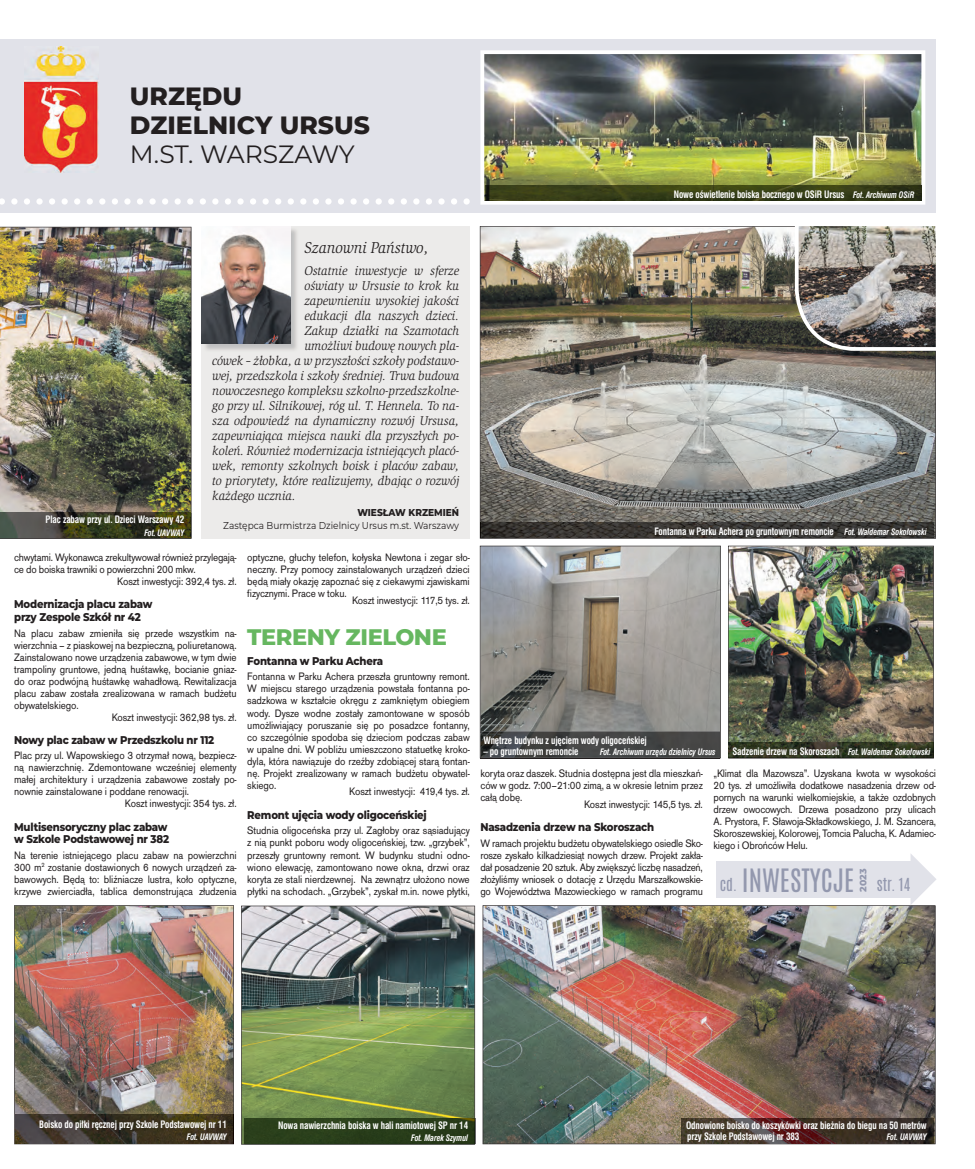
<style>
.page{position:relative;width:975px;height:1169px;background:#fff}
.page>*{position:absolute;margin:0;border:0;box-sizing:border-box;transform-origin:0 0}
.t1{font:26.88px "Antonio";color:#9398ae}
.t2{font:800 25px/28.8px "Montserrat";color:#231f20}
.t3{font:800 22.5px "Montserrat";letter-spacing:-.02em;color:#66b760}
.t4{font:italic 16.25px "Slimbach Itc TEE";color:#231f20;scale:.92 1}
.t5{font:15px "Antonio";color:#9398ae}
.t6{font:italic 13.12px "Slimbach Itc TEE";color:#231f20;scale:.92 1}
.t7{font:11.25px/12.1px "Accius TEE";letter-spacing:-.01em;color:#231f20;text-align:justify;scale:.9 1}
.t8{font:800 11.25px/12.6px "Montserrat";letter-spacing:-.02em;color:#231f20;scale:.9 1}
.t9{font:700 10px/11.2px "Swis 721 Cn EU";letter-spacing:-.01em;color:#fff;scale:.9 1}
.t10{font:10px/12.5px "Montserrat";color:#231f20;text-align:right;scale:.9 1}
.t11{font:800 9.38px "Montserrat";color:#9398ae}
.t12{font:italic 700 8.75px "Swis 721 Cn EU";letter-spacing:-.01em;color:#fff;scale:.9 1}
.s1{font-weight:400}
.s2{font-style:italic;font-size:8.75px}
.s3{font-weight:800}
.s4{font-family:"Montserrat";font-weight:800}
.s5{font-family:"Accius TEE";font-weight:400}
.s6{font-size:15px}
</style>
<div class="page">
<div style="left:0;top:39px;width:935px;height:174px;background:#e1e2e9"></div>
<div style="left:201px;top:227px;width:268px;height:312px;background:#ecebea"></div>
<img style="left:205px;top:227px;width:92px;height:123px">
<img style="left:201px;top:226px;width:89px;height:118px">
<img style="left:0;top:227px;width:191px;height:286px">
<img style="left:14px;top:905px;width:220px;height:239px">
<svg style="left:241px;top:906px;width:234px;height:238px;background:#798b68"></svg>
<img style="left:482px;top:905px;width:453px;height:239px">
<img style="left:480px;top:50px;width:445px;height:155px">
<img style="left:24px;top:46px;width:75px;height:126px">
<svg style="left:0;top:198px;width:469px;height:7px"></svg>
<img style="left:480px;top:226px;width:455px;height:313px">
<div style="left:716px;top:861px;width:197px;height:37px;background:#e1e2e9"></div>
<svg style="left:910px;top:854px;width:26px;height:51px"></svg>
<img style="left:16px;top:1115px;width:217px;height:28px">
<svg style="left:233px;top:1115px;width:1px;height:28px"></svg>
<div style="left:244px;top:1118px;width:232px;height:26px;background:#293e1a"></div>
<img style="left:681px;top:1118px;width:252px;height:25px">
<svg style="left:0;top:513px;width:191px;height:26px;background:#40412b"></svg>
<img style="left:481px;top:523px;width:452px;height:15px">
<svg style="left:480px;top:523px;width:1px;height:15px"></svg>
<svg style="left:480px;top:546px;width:240px;height:185px;background:#999692"></svg>
<img style="left:480px;top:731px;width:240px;height:27px">
<hr style="left:480px;top:758px;width:240px;height:1px;background:#231f20">
<img style="left:728px;top:546px;width:205px;height:212px">
<img style="left:485px;top:186px;width:436px;height:15px">
<img style="left:794px;top:226px;width:142px;height:125px">
<p class="t2" style="left:130px;top:81px;width:241px">URZĘDU<br>DZIELNICY URSUS<br><span class="s1">M.ST. WARSZAWY</span></p>
<p class="t9" style="left:673px;top:189px;width:269px">Nowe oświetlenie boiska bocznego w OSiR Ursus <span class="s2">Fot. Archiwum OSiR</span></p>
<p class="t4" style="left:304px;top:238px;width:137px">Szanowni Państwo,</p>
<p class="t6" style="left:304px;top:263px;width:170px">Ostatnie inwestycje w sferze</p>
<p class="t6" style="left:304px;top:278px;width:170px">oświaty w Ursusie to krok ku</p>
<p class="t6" style="left:304px;top:293px;width:170px">zapewnieniu wysokiej jakości</p>
<p class="t6" style="left:304px;top:308px;width:170px">edukacji dla naszych dzieci.</p>
<p class="t6" style="left:304px;top:323px;width:170px">Zakup działki na Szamotach</p>
<p class="t6" style="left:304px;top:338px;width:170px">umożliwi budowę nowych pla-</p>
<p class="t6" style="left:212px;top:353px;width:270px">cówek – żłobka, a w przyszłości szkoły podstawo-</p>
<p class="t6" style="left:212px;top:368px;width:270px">wej, przedszkola i szkoły średniej. Trwa budowa</p>
<p class="t6" style="left:212px;top:383px;width:270px">nowoczesnego kompleksu szkolno-przedszkolne-</p>
<p class="t6" style="left:212px;top:398px;width:270px">go przy ul. Silnikowej, róg ul. T. Hennela . To na-</p>
<p class="t6" style="left:212px;top:413px;width:270px">sza odpowiedź na dynamiczny rozwój Ursusa,</p>
<p class="t6" style="left:212px;top:428px;width:270px">zapewniająca miejsca nauki dla przyszłych po-</p>
<p class="t6" style="left:212px;top:443px;width:270px">koleń. Również modernizacja istniejących placó-</p>
<p class="t6" style="left:212px;top:458px;width:270px">wek, remonty szkolnych boisk i placów zabaw,</p>
<p class="t6" style="left:212px;top:473px;width:270px">to priorytety, które realizujemy, dbając o rozwój</p>
<p class="t6" style="left:212px;top:488px;width:92px">każdego ucznia.</p>
<p class="t10" style="left:223px;top:506px;width:264px"><span class="s3">WIESŁAW KRZEMIEŃ<br></span>Zastępca Burmistrza Dzielnicy Ursus m.st. Warszawy</p>
<p class="t9" style="left:46px;top:514px;width:156px">Plac zabaw przy ul. Dzieci Warszawy 42</p>
<p class="t12" style="left:144px;top:527px;width:46px">Fot. UAVWAY</p>
<p class="t9" style="left:654px;top:526px;width:304px">Fontanna w Parku Achera po gruntownym remoncie <span class="s2">Fot. Waldemar Sokołowski</span></p>
<p class="t7" style="left:14px;top:552px;width:249px">chwytami. Wykonawca zrekultywował również przylegają-</p>
<p class="t7" style="left:14px;top:564px;width:203px">ce do boiska trawniki o powierzchni 200 mkw.</p>
<p class="t7" style="left:117px;top:576px;width:134px">Koszt inwestycji: 392,4 tys. zł.</p>
<p class="t8" style="left:14px;top:598px;width:155px">Modernizacja placu zabaw przy Zespole Szkół nr 42</p>
<p class="t7" style="left:14px;top:627px;width:249px">Na placu zabaw zmieniła się przede wszystkim na-</p>
<p class="t7" style="left:14px;top:639px;width:249px">wierzchnia – z piaskowej na bezpieczną, poliuretanową.</p>
<p class="t7" style="left:14px;top:651px;width:249px">Zainstalowano nowe urządzenia zabawowe, w tym dwie</p>
<p class="t7" style="left:14px;top:663px;width:249px">trampoliny gruntowe, jedną huśtawkę, bocianie gniaz-</p>
<p class="t7" style="left:14px;top:675px;width:249px">do oraz podwójną huśtawkę wahadłową. Rewitalizacja</p>
<p class="t7" style="left:14px;top:687px;width:249px">placu zabaw została zrealizowana w ramach budżetu</p>
<p class="t7" style="left:14px;top:699px;width:73px">obywatelskiego.</p>
<p class="t7" style="left:112px;top:711px;width:140px">Koszt inwestycji: 362,98 tys. zł.</p>
<p class="t7" style="left:14px;top:732px;width:249px;line-height:15.5px"><span class="s4">Nowy plac zabaw w Przedszkolu nr 112<br></span>Plac przy ul. Wapowskiego 3 otrzymał nową, bezpiecz-</p>
<p class="t7" style="left:14px;top:762px;width:249px">ną nawierzchnię. Zdemontowane wcześniej elementy</p>
<p class="t7" style="left:14px;top:774px;width:249px">małej architektury i urządzenia zabawowe zostały po-</p>
<p class="t7" style="left:14px;top:786px;width:196px">nownie zainstalowane i poddane renowacji.</p>
<p class="t7" style="left:125px;top:798px;width:126px">Koszt inwestycji: 354 tys. zł.</p>
<p class="t8" style="left:14px;top:820px;width:174px">Multisensoryczny plac zabaw w Szkole Podstawowej nr 382</p>
<p class="t7" style="left:14px;top:849px;width:249px">Na terenie istniejącego placu zabaw na powierzchni 300 m<sup>2</sup> zostanie dostawionych 6 nowych urządzeń za&shy;bawowych. Będą to: bliźniacze lustra, koło optyczne, krzywe zwierciadła, tablica demonstrująca złudzenia</p>
<p class="t7" style="left:247px;top:552px;width:249px">optyczne, głuchy telefon, kołyska Newtona i zegar sło&shy;neczny. Przy pomocy zainstalowanych urządzeń dzieci będą miały okazję zapoznać się z ciekawymi zjawiskami fizycznymi. Prace w toku.</p>
<p class="t7" style="left:352px;top:594px;width:132px">Koszt inwestycji: 117,5 tys. zł.</p>
<p class="t3" style="left:247px;top:620px;width:201px">TERENY ZIELONE</p>
<p class="t7" style="left:247px;top:653px;width:249px;line-height:15.6px"><span class="s4">Fontanna w Parku Achera<br></span>Fontanna w Parku Achera przeszła gruntowny remont.</p>
<p class="t7" style="left:247px;top:683px;width:249px">W miejscu starego urządzenia powstała fontanna po&shy;sadzkowa w kształcie okręgu z zamkniętym obiegiem wody. Dysze wodne zostały zamontowane w sposób umożliwiający poruszanie się po posadzce fontanny, co szczególnie spodoba się dzieciom podczas zabaw w upalne dni. W pobliżu umieszczono statuetkę kroko&shy;dyla, która nawiązuje do rzeźby zdobiącej starą fontan&shy;nę. Projekt zrealizowany w ramach budżetu obywatel&shy;skiego.</p>
<p class="t8" style="left:247px;top:779px;width:249px;line-height:23.4px;text-indent:102px"><span class="s5">Koszt inwestycji: 419,4 tys. zł.<br></span>Remont ujęcia wody oligoceńskiej</p>
<p class="t7" style="left:247px;top:825px;width:249px">Studnia oligoceńska przy ul. Zagłoby oraz sąsiadujący z nią punkt poboru wody oligoceńskiej, tzw. „grzybek”, przeszły gruntowny remont. W budynku studni odno&shy;wiono elewację, zamontowano nowe okna, drzwi oraz koryta ze stali nierdzewnej. Na zewnątrz ułożono nowe płytki na schodach. „Grzybek”, zyskał m.in. nowe płytki,</p>
<p class="t9" style="left:483px;top:735px;width:183px">Wnętrze budynku z ujęciem wody oligoceńskiej</p>
<p class="t9" style="left:483px;top:746px;width:107px">– po gruntownym remoncie</p>
<p class="t12" style="left:600px;top:747px;width:130px">Fot. Archiwum urzędu dzielnicy Ursus</p>
<p class="t9" style="left:732px;top:746px;width:221px">Sadzenie drzew na Skoroszach <span class="s2">Fot. Waldemar Sokołowski</span></p>
<p class="t7" style="left:480px;top:768px;width:249px">koryta oraz daszek. Studnia dostępna jest dla mieszkań&shy;ców w godz. 7:00–21:00 zimą, a w okresie letnim przez całą dobę.</p>
<p class="t7" style="left:480px;top:793px;width:249px;line-height:23.2px;text-indent:104px">Koszt inwestycji: 145,5 tys. zł.<br><span class="s4">Nasadzenia drzew na Skoroszach</span></p>
<p class="t7" style="left:480px;top:837px;width:249px">W ramach projektu budżetu obywatelskiego osiedle Sko&shy;rosze zyskało kilkadziesiąt nowych drzew. Projekt zakła&shy;dał posadzenie 20 sztuk. Aby zwiększyć liczbę nasadzeń, złożyliśmy wniosek o dotację z Urzędu Marszałkowskie&shy;go Województwa Mazowieckiego w ramach programu</p>
<p class="t7" style="left:713px;top:768px;width:249px">„Klimat dla Mazowsza”. Uzyskana kwota w wysokości 20 tys. zł umożliwiła dodatkowe nasadzenia drzew od&shy;pornych na warunki wielkomiejskie, a także ozdobnych drzew owocowych. Drzewa posadzono przy ulicach A. Prystora, F. Sławoja-Składkowskiego, J. M. Szancera, Skoroszewskiej, Kolorowej, Tomcia Palucha, K. Adamiec&shy;kiego i Obrońców Helu.</p>
<p class="t1" style="left:719px;top:860px;width:136px"><span class="s6">cd.</span> INWESTYCJE</p>
<p class="t11" style="left:856px;top:892px;width:25px;rotate:-90deg">2023</p>
<p class="t5" style="left:876px;top:873px;width:35px">str. 14</p>
<p class="t9" style="left:39px;top:1119px;width:210px">Boisko do piłki ręcznej przy Szkole Podstawowej nr 11</p>
<p class="t12" style="left:187px;top:1131px;width:46px">Fot. UAVWAY</p>
<p class="t9" style="left:278px;top:1120px;width:213px">Nowa nawierzchnia boiska w hali namiotowej SP nr 14</p>
<p class="t12" style="left:411px;top:1133px;width:65px">Fot. Marek Szymul</p>
<p class="t9" style="left:686px;top:1120px;width:269px">Odnowione boisko do koszykówki oraz bieżnia do biegu na 50 metrów przy Szkole Podstawowej nr 383</p>
<p class="t12" style="left:886px;top:1131px;width:46px">Fot. UAVWAY</p>
</div>
